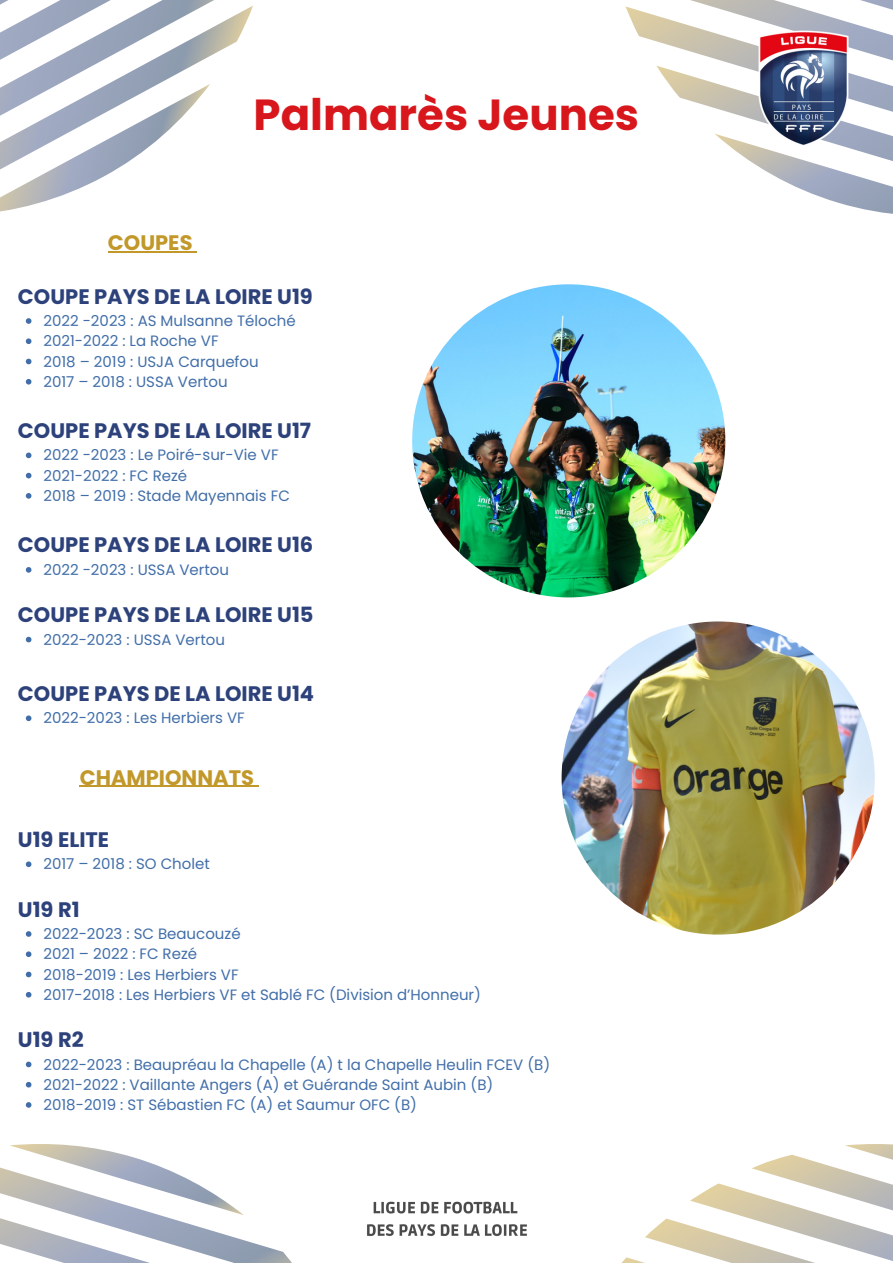
<style>
.page{position:relative;width:893px;height:1264px;background:#fff}
.page>*{position:absolute;margin:0;border:0;box-sizing:border-box;transform-origin:0 0}
.t1{font:700 43.5px "Poppins";color:#d8171c}
.t2{font:700 21px "Poppins";color:#2d427b}
.t3{font:700 21px "Poppins";color:#c19829}
.t4{font:15px "Poppins";color:#416ea9}
</style>
<div class="page">
<img style="left:378px;top:1201px;width:149px;height:35px">
<svg style="left:796px;top:187px;width:96px;height:27px;fill:#9ca6be"></svg>
<svg style="left:625px;top:6px;width:267px;height:181px"></svg>
<svg style="left:634px;top:0;width:258px;height:135px"></svg>
<img style="left:758px;top:30px;width:90px;height:119px">
<svg style="left:0;top:1063px;width:377px;height:199px"></svg>
<svg style="left:622px;top:1144px;width:270px;height:118px"></svg>
<svg style="left:233px;top:5px;width:20px;height:39px"></svg>
<svg style="left:0;top:162px;width:128px;height:50px"></svg>
<svg style="left:0;top:0;width:233px;height:162px"></svg>
<img style="left:561px;top:621px;width:313px;height:313px;border-radius:50%">
<svg style="left:26px;top:861px;width:5px;height:6px"></svg>
<svg style="left:26px;top:931px;width:5px;height:5px"></svg>
<svg style="left:26px;top:951px;width:5px;height:6px"></svg>
<svg style="left:26px;top:971px;width:5px;height:6px"></svg>
<svg style="left:26px;top:991px;width:5px;height:6px"></svg>
<svg style="left:26px;top:1061px;width:5px;height:6px"></svg>
<svg style="left:26px;top:1081px;width:5px;height:6px"></svg>
<svg style="left:26px;top:1102px;width:5px;height:5px"></svg>
<img style="left:412px;top:284px;width:313px;height:313px;border-radius:50%">
<svg style="left:26px;top:318px;width:5px;height:6px"></svg>
<svg style="left:26px;top:338px;width:5px;height:6px"></svg>
<svg style="left:26px;top:359px;width:5px;height:5px"></svg>
<svg style="left:26px;top:379px;width:5px;height:5px"></svg>
<svg style="left:26px;top:452px;width:5px;height:6px"></svg>
<svg style="left:26px;top:473px;width:5px;height:5px"></svg>
<svg style="left:26px;top:493px;width:5px;height:5px"></svg>
<svg style="left:26px;top:567px;width:5px;height:5px"></svg>
<svg style="left:26px;top:636px;width:5px;height:6px"></svg>
<svg style="left:26px;top:715px;width:5px;height:6px"></svg>
<hr style="left:108px;top:251px;width:84px;height:2px;background:#c19829">
<hr style="left:80px;top:786px;width:174px;height:1px;background:#c19829">
<p class="t3" style="left:108px;top:228px;width:86px">COUPES</p>
<p class="t1" style="left:253px;top:84px;width:387px">Palmarès Jeunes</p>
<p class="t2" style="left:18px;top:281px;width:296px">COUPE PAYS DE LA LOIRE U19</p>
<p class="t4" style="left:43px;top:310px;width:254px">2022 -2023 : AS Mulsanne Téloché</p>
<p class="t4" style="left:43px;top:330px;width:177px">2021-2022 : La Roche VF</p>
<p class="t4" style="left:43px;top:351px;width:217px">2018 – 2019 : USJA Carquefou</p>
<p class="t4" style="left:43px;top:371px;width:186px">2017 – 2018 : USSA Vertou</p>
<p class="t2" style="left:18px;top:416px;width:295px">COUPE PAYS DE LA LOIRE U17</p>
<p class="t4" style="left:43px;top:444px;width:237px">2022 -2023 : Le Poiré-sur-Vie VF</p>
<p class="t4" style="left:43px;top:465px;width:145px">2021-2022 : FC Rezé</p>
<p class="t4" style="left:43px;top:485px;width:248px">2018 – 2019 : Stade Mayennais FC</p>
<p class="t2" style="left:18px;top:530px;width:297px">COUPE PAYS DE LA LOIRE U16</p>
<p class="t4" style="left:43px;top:559px;width:187px">2022 -2023 : USSA Vertou</p>
<p class="t2" style="left:18px;top:600px;width:297px">COUPE PAYS DE LA LOIRE U15</p>
<p class="t4" style="left:43px;top:629px;width:183px">2022-2023 : USSA Vertou</p>
<p class="t2" style="left:18px;top:678px;width:298px">COUPE PAYS DE LA LOIRE U14</p>
<p class="t4" style="left:43px;top:707px;width:203px">2022-2023 : Les Herbiers VF</p>
<p class="t3" style="left:80px;top:762px;width:176px">CHAMPIONNATS</p>
<p class="t2" style="left:18px;top:824px;width:93px">U19 ELITE</p>
<p class="t4" style="left:43px;top:853px;width:168px">2017 – 2018 : SO Cholet</p>
<p class="t2" style="left:18px;top:894px;width:63px">U19 R1</p>
<p class="t4" style="left:43px;top:923px;width:199px">2022-2023 : SC Beaucouzé</p>
<p class="t4" style="left:43px;top:943px;width:155px">2021 – 2022 : FC Rezé</p>
<p class="t4" style="left:43px;top:963px;width:196px">2018-2019 : Les Herbiers VF</p>
<p class="t4" style="left:43px;top:984px;width:439px">2017-2018 : Les Herbiers VF et Sablé FC (Division d’Honneur)</p>
<p class="t2" style="left:18px;top:1024px;width:67px">U19 R2</p>
<p class="t4" style="left:43px;top:1053px;width:508px">2022-2023 : Beaupréau la Chapelle (A) t la Chapelle Heulin FCEV (B)</p>
<p class="t4" style="left:43px;top:1073px;width:451px">2021-2022 : Vaillante Angers (A) et Guérande Saint Aubin (B)</p>
<p class="t4" style="left:43px;top:1094px;width:375px">2018-2019 : ST Sébastien FC (A) et Saumur OFC (B)</p>
</div>
